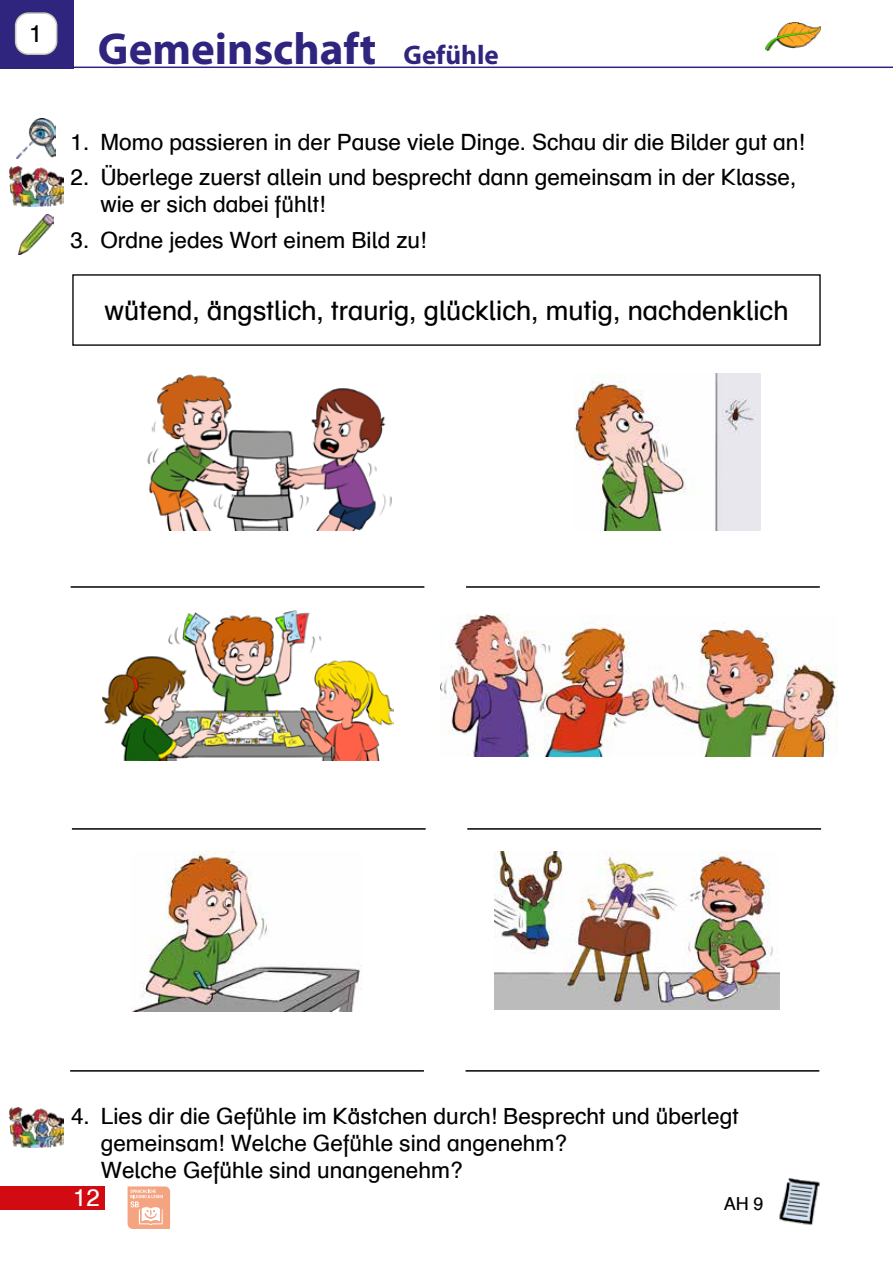
<style>
.page{position:relative;width:893px;height:1263px;background:#fff}
.page>*{position:absolute;margin:0;border:0;box-sizing:border-box;transform-origin:0 0}
.t1{font:700 45px "Myriad Pro";color:#2f257f}
.t2{font:27px "Schulbuch Nord OE Roman";color:#000}
.t3{font:24px "Schulbuch Nord OE Roman";color:#fff}
.t4{font:24px "Schulbuch Nord OE Roman";color:#000}
.t5{font:22.5px/27px "Schulbuch Nord OE Roman";color:#000}
.t6{font:18px "Schulbuch Nord OE Roman";color:#000}
.s1{font-size:27px}
</style>
<div class="page">
<hr style="left:0;top:67px;width:893px;height:1px;background:#2f257f">
<div style="left:0;top:1186px;width:105px;height:24px;background:#d20a11"></div>
<div style="left:0;top:0;width:73px;height:68px;background:#2f257f"></div>
<div style="left:16px;top:13px;width:41px;height:41px;background:#fff;border-radius:13px"></div>
<div style="left:15px;top:12px;width:42px;height:43px;border:2px solid #c8ccb9;border-radius:13px"></div>
<img style="left:17px;top:119px;width:39px;height:39px">
<img style="left:9px;top:167px;width:54px;height:39px">
<img style="left:19px;top:215px;width:35px;height:39px">
<img style="left:9px;top:1108px;width:54px;height:39px">
<div style="left:72px;top:274px;width:749px;height:72px;border:1px solid #000"></div>
<hr style="left:71px;top:586px;width:353px;height:2px;background:#000">
<hr style="left:72px;top:828px;width:354px;height:2px;background:#000">
<hr style="left:70px;top:1070px;width:354px;height:1px;background:#000">
<hr style="left:466px;top:586px;width:354px;height:2px;background:#000">
<hr style="left:467px;top:828px;width:354px;height:2px;background:#000">
<hr style="left:466px;top:1070px;width:353px;height:1px;background:#000">
<img style="left:766px;top:22px;width:55px;height:29px">
<svg style="left:128px;top:1186px;width:42px;height:43px;background:#f7b89d"></svg>
<img style="left:147px;top:374px;width:245px;height:156px">
<img style="left:574px;top:373px;width:187px;height:157px">
<img style="left:102px;top:610px;width:291px;height:150px">
<img style="left:441px;top:614px;width:397px;height:143px">
<img style="left:131px;top:851px;width:232px;height:160px">
<img style="left:494px;top:851px;width:286px;height:158px">
<img style="left:779px;top:1178px;width:41px;height:48px">
<p class="t4" style="left:29px;top:19px;width:15px">1</p>
<h1 class="t1" style="left:98px;top:19px;width:402px">Gemeinschaft <span class="s1">Gefühle</span></h1>
<p class="t5" style="left:71px;top:128px;width:736px">1. Momo passieren in der Pause viele Dinge. Schau dir die Bilder gut an!</p>
<p class="t5" style="left:100px;top:163px;width:697px;text-indent:-30px">2. Überlege zuerst allein und besprecht dann gemeinsam in der Klasse, wie er sich dabei fühlt!</p>
<p class="t5" style="left:71px;top:226px;width:358px">3. Ordne jedes Wort einem Bild zu!</p>
<p class="t2" style="left:104px;top:293px;width:686px">wütend, ängstlich, traurig, glücklich, mutig, nachdenklich</p>
<p class="t5" style="left:101px;top:1102px;width:640px;text-indent:-30px">4. Lies dir die Gefühle im Kästchen durch! Besprecht und überlegt gemeinsam! Welche Gefühle sind angenehm?<br>Welche Gefühle sind unangenehm?</p>
<p class="t6" style="left:724px;top:1193px;width:41px">AH 9</p>
<p class="t3" style="left:73px;top:1183px;width:28px">12</p>
</div>
